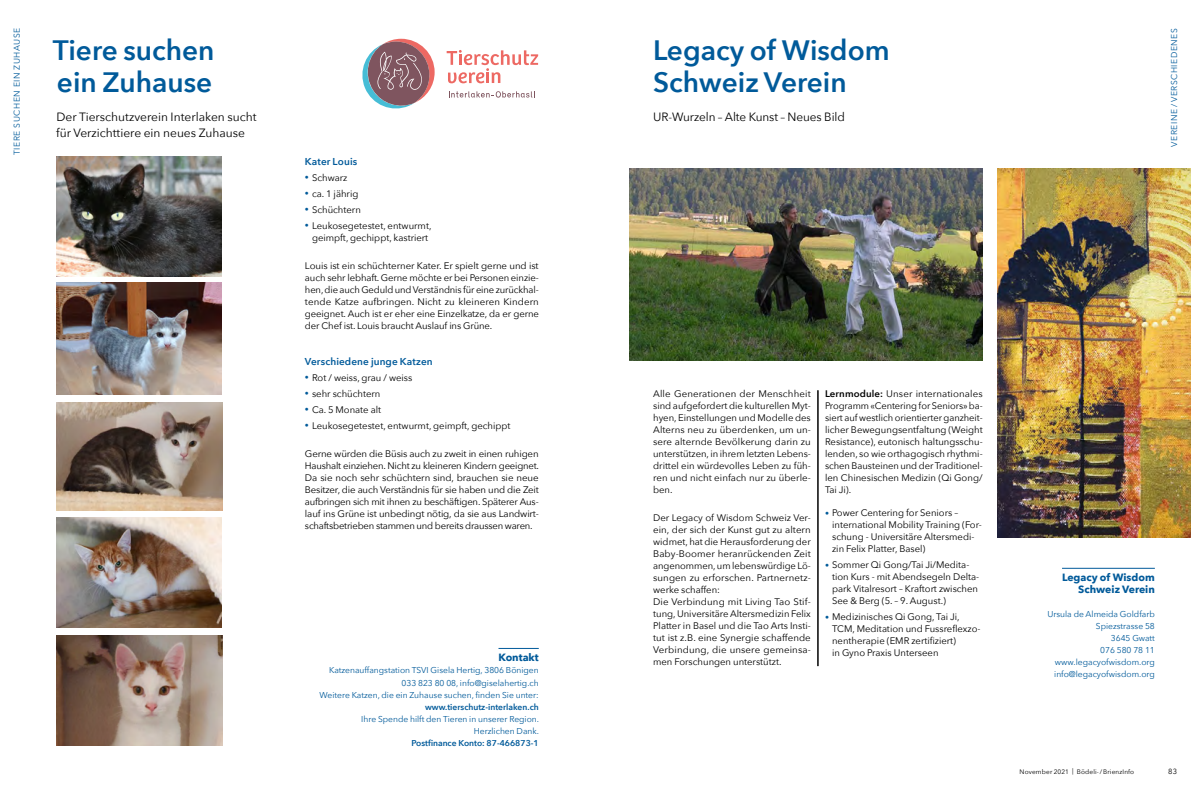
<style>
.page{position:relative;width:1191px;height:794px;background:#fff}
.page>*{position:absolute;margin:0;border:0;box-sizing:border-box;transform-origin:0 0}
.t1{font:600 28px/32px "Avenir Next";color:#005a9a}
.t2{font:12px/16px "Avenir Next";color:#000}
.t3{font:700 10.5px/12px "Avenir Next";color:#005a9a;text-align:right}
.t4{font:600 10px "Avenir Next";letter-spacing:.01em;color:#005a9a}
.t5{font:9.5px/12px "Avenir Next";color:#000;text-align:justify}
.t6{font:8.5px/12px "Avenir Next";color:#005a9a;text-align:right}
.t7{font:600 8.5px "Avenir Next";color:#005a9a}
.t8{font:8.5px "Avenir Next";letter-spacing:.065em;color:#005a9a}
.t9{font:8.5px "Avenir Next";letter-spacing:.06em;color:#005a9a}
.t10{font:7.5px "Avenir Next";color:#000}
.t11{font:6.5px "Avenir Next";letter-spacing:.02em;color:#000}
.s1{font-size:8px;color:#005a9a}
.s2{font-weight:600}
</style>
<div class="page">
<hr style="left:817px;top:390px;width:1px;height:276px;background:#000">
<hr style="left:1062px;top:568px;width:92px;height:1px;background:#005a9a">
<img style="left:629px;top:169px;width:353px;height:192px">
<img style="left:997px;top:169px;width:194px;height:368px">
<img style="left:57px;top:157px;width:165px;height:120px">
<img style="left:57px;top:283px;width:165px;height:112px">
<img style="left:57px;top:402px;width:165px;height:108px">
<img style="left:57px;top:518px;width:165px;height:110px">
<img style="left:57px;top:635px;width:165px;height:110px">
<hr style="left:498px;top:648px;width:41px;height:1px;background:#005a9a">
<svg style="left:449px;top:91px;width:84px;height:7px"></svg>
<svg style="left:446px;top:50px;width:92px;height:33px"></svg>
<svg style="left:362px;top:39px;width:72px;height:69px"></svg>
<p class="t9" style="left:10px;top:155px;width:129px;rotate:-90deg">TIERE SUCHEN EIN ZUHAUSE</p>
<h1 class="t1" style="left:53px;top:34px;width:163px">Tiere suchen ein Zuhause</h1>
<p class="t2" style="left:56px;top:108px;width:202px">Der Tierschutzverein Interlaken sucht für Verzichttiere ein neues Zuhause</p>
<p class="t4" style="left:305px;top:152px;width:54px">Kater Louis</p>
<p class="t5" style="left:305px;top:171px;width:44px"><span class="s1">•</span> Schwarz</p>
<p class="t5" style="left:305px;top:187px;width:55px"><span class="s1">•</span> ca. 1 jährig</p>
<p class="t5" style="left:305px;top:203px;width:57px"><span class="s1">•</span> Schüchtern</p>
<p class="t5" style="left:305px;top:219px;width:128px;text-align:center"><span class="s1">•</span> Leukosegetestet, entwurmt, geimpft, gechippt, kastriert</p>
<p class="t5" style="left:305px;top:259px;width:235px">Louis ist ein schüchterner Kater. Er spielt gerne und ist auch sehr lebhaft. Gerne möchte er bei Personen einzie&shy;hen, die auch Geduld und Verständnis für eine zurückhal&shy;tende Katze aufbringen. Nicht zu kleineren Kindern geeignet. Auch ist er eher eine Einzelkatze, da er gerne der Chef ist. Louis braucht Auslauf ins Grüne.</p>
<p class="t4" style="left:305px;top:353px;width:129px">Verschiedene junge Katzen</p>
<p class="t5" style="left:305px;top:371px;width:109px"><span class="s1">•</span> Rot / weiss, grau / weiss</p>
<p class="t5" style="left:305px;top:387px;width:77px"><span class="s1">•</span> sehr schüchtern</p>
<p class="t5" style="left:305px;top:403px;width:78px"><span class="s1">•</span> Ca. 5 Monate alt</p>
<p class="t5" style="left:305px;top:419px;width:207px"><span class="s1">•</span> Leukosegetestet, entwurmt, geimpft, gechippt</p>
<p class="t5" style="left:305px;top:447px;width:236px">Gerne würden die Büsis auch zu zweit in einen ruhigen Haushalt einziehen. Nicht zu kleineren Kindern geeignet.<br>Da sie noch sehr schüchtern sind, brauchen sie neue Besitzer, die auch Verständnis für sie haben und die Zeit aufbringen sich mit ihnen zu beschäftigen. Späterer Aus&shy;lauf ins Grüne ist unbedingt nötig, da sie aus Landwirt&shy;schaftsbetrieben stammen und bereits draussen waren.</p>
<p class="t3" style="left:498px;top:651px;width:42px">Kontakt</p>
<p class="t6" style="left:320px;top:664px;width:221px">Katzenauffangstation TSVI Gisela Hertig, 3806 Bönigen<br>033 823 80 08, info@giselahertig.ch<br>Weitere Katzen, die ein Zuhause suchen, finden Sie unter:</p>
<p class="t7" style="left:425px;top:699px;width:115px">www.tierschutz-interlaken.ch</p>
<p class="t6" style="left:361px;top:712px;width:179px">Ihre Spende hilft den Tieren in unserer Region.<br>Herzlichen Dank.</p>
<p class="t7" style="left:411px;top:735px;width:129px">Postfinance Konto: 87-466873-1</p>
<h1 class="t1" style="left:653px;top:34px;width:238px">Legacy of Wisdom<br>Schweiz Verein</h1>
<p class="t2" style="left:653px;top:108px;width:193px">UR-Wurzeln – Alte Kunst – Neues Bild</p>
<p class="t8" style="left:1167px;top:147px;width:120px;rotate:-90deg">VEREINE / VERSCHIEDENES</p>
<p class="t5" style="left:653px;top:387px;width:159px">Alle Generationen der Menschheit sind aufgefordert die kulturellen Myt&shy;hyen, Einstellungen und Modelle des Alterns neu zu überdenken, um un&shy;sere alternde Bevölkerung darin zu unterstützen, in ihrem letzten Lebens&shy;drittel ein würdevolles Leben zu füh&shy;ren und nicht einfach nur zu überle&shy;ben.</p>
<p class="t5" style="left:653px;top:511px;width:159px;text-align:left">Der Legacy of Wisdom Schweiz Ver&shy;ein, der sich der Kunst gut zu altern widmet, hat die Herausforderung der Baby-Boomer heranrückenden Zeit angenommen, um lebenswürdige Lö&shy;sungen zu erforschen. Partnernetz&shy;werke schaffen:<br>Die Verbindung mit Living Tao Stif&shy;tung, Universitäre Altersmedizin Felix Platter in Basel und die Tao Arts Insti&shy;tut ist z.B. eine Synergie schaffende Verbindung, die unsere gemeinsa&shy;men Forschungen unterstützt.</p>
<p class="t5" style="left:825px;top:387px;width:159px"><span class="s2">Lernmodule:</span> Unser internationales Programm «Centering for Seniors» ba&shy;siert auf westlich orientierter ganzheit&shy;licher Bewegungsentfaltung (Weight Resistance), eutonisch haltungsschu&shy;lenden, so wie orthagogisch rhythmi&shy;schen Bausteinen und der Traditionel&shy;len Chinesischen Medizin (Qi Gong/ Tai Ji).</p>
<p class="t5" style="left:832px;top:506px;width:151px;text-align:left;text-indent:-7px"><span class="s1">•</span> Power Centering for Seniors – international Mobility Training (For&shy;schung - Universitäre Altersmedi&shy;zin Felix Platter, Basel)</p>
<p class="t5" style="left:832px;top:558px;width:149px;text-align:left;text-indent:-7px"><span class="s1">•</span> Sommer Qi Gong/Tai Ji/Medita&shy;tion Kurs - mit Abendsegeln Delta&shy;park Vitalresort – Kraftort zwischen<br>See &amp; Berg (5. – 9. August.)</p>
<p class="t5" style="left:832px;top:610px;width:150px;text-align:left;text-indent:-7px"><span class="s1">•</span> Medizinisches Qi Gong, Tai Ji,<br>TCM, Meditation und Fussreflexzo&shy;nentherapie (EMR zertifiziert)<br>in Gyno Praxis Unterseen</p>
<p class="t3" style="left:1062px;top:571px;width:94px">Legacy of Wisdom<br>Schweiz Verein</p>
<p class="t6" style="left:1047px;top:608px;width:109px">Ursula de Almeida Goldfarb<br>Spiezstrasse 58<br>3645 Gwatt<br>076 580 78 11 www.legacyofwisdom.org info@legacyofwisdom.org</p>
<p class="t11" style="left:1019px;top:766px;width:116px">November 2021 | Bödeli-/BrienzInfo</p>
<p class="t10" style="left:1168px;top:764px;width:10px">83</p>
</div>
